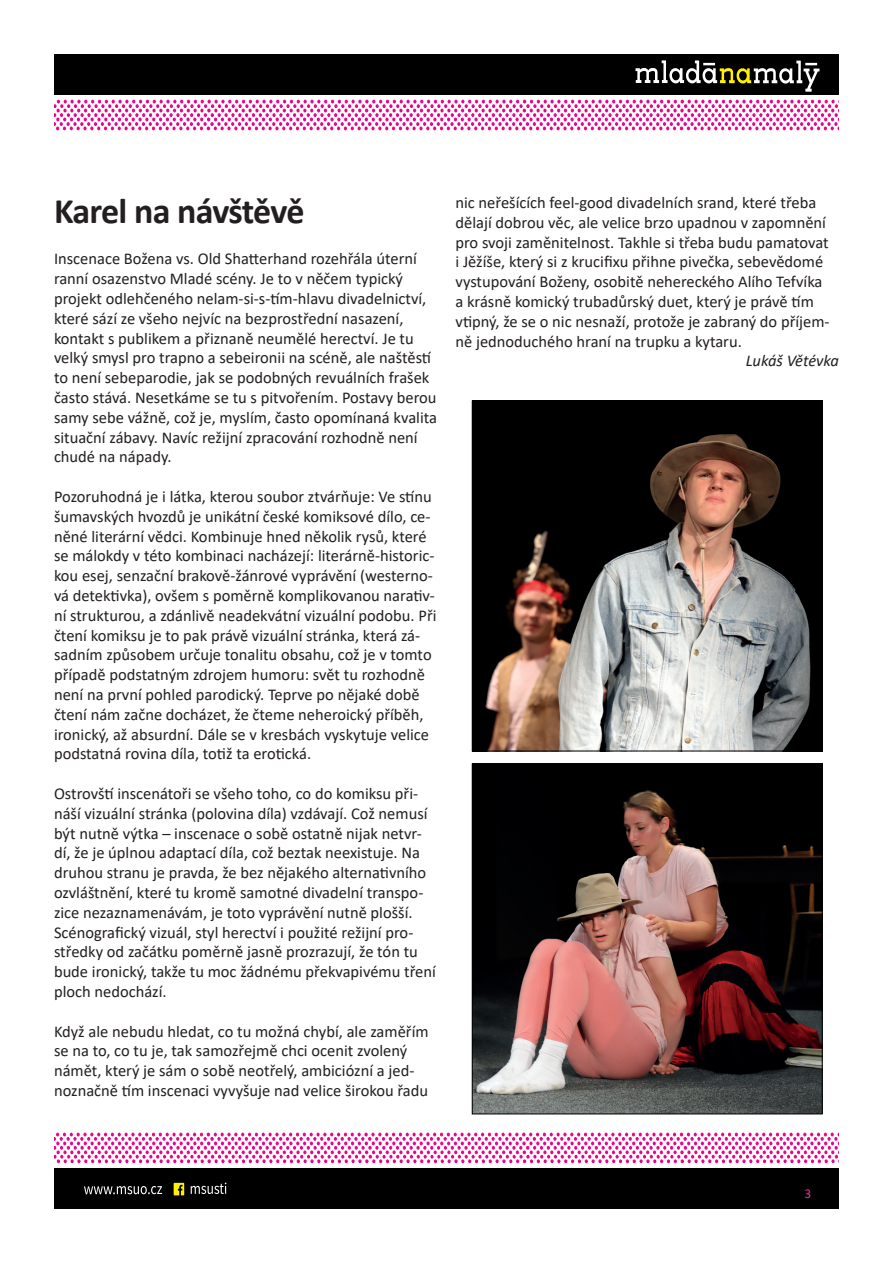
<style>
.page{position:relative;width:893px;height:1263px;background:#fff}
.page>*{position:absolute;margin:0;border:0;box-sizing:border-box;transform-origin:0 0}
.t1{font:700 36px "Calibri";letter-spacing:-.025em;color:#231f20}
.t2{font:16.5px/19.8px "Calibri";color:#231f20}
.t3{font:italic 16.5px "Calibri";letter-spacing:-.005em;color:#231f20}
.t4{font:13.5px "Calibri";color:#df3495}
</style>
<div class="page">
<div style="left:54px;top:1169px;width:785px;height:40px;background:#000"></div>
<svg style="left:54px;top:1132px;width:785px;height:31px"></svg>
<svg style="left:84px;top:1182px;width:142px;height:13px"></svg>
<div style="left:54px;top:54px;width:785px;height:40px;background:#000"></div>
<svg style="left:54px;top:100px;width:785px;height:30px"></svg>
<svg style="left:635px;top:60px;width:184px;height:32px"></svg>
<img style="left:474px;top:403px;width:346px;height:346px">
<div style="left:472px;top:401px;width:350px;height:350px;border:1px solid #000001"></div>
<img style="left:474px;top:766px;width:346px;height:346px">
<div style="left:472px;top:764px;width:350px;height:350px;border:1px solid #000001"></div>
<h1 class="t1" style="left:54px;top:185px;width:252px">Karel na návštěvě</h1>
<p class="t2" style="left:54px;top:249px;width:385px">Inscenace Božena vs. Old Shatterhand rozehřála úterní ranní osazenstvo Mladé scény. Je to v něčem typický projekt odlehčeného nelam-si-s-tím-hlavu divadelnictví, které sází ze všeho nejvíc na bezprostřední nasazení, kontakt s publikem a přiznaně neumělé herectví. Je tu velký smysl pro trapno a sebeironii na scéně, ale naštěstí to není sebeparodie, jak se podobných revuálních frašek často stává. Nesetkáme se tu s pitvořením. Postavy berou samy sebe vážně, což je, myslím, často opomínaná kvalita situační zábavy. Navíc režijní zpracování rozhodně není chudé na nápady.</p>
<p class="t2" style="left:54px;top:486px;width:384px">Pozoruhodná je i látka, kterou soubor ztvárňuje: Ve stínu šumavských hvozdů je unikátní české komiksové dílo, ce&shy;něné literární vědci. Kombinuje hned několik rysů, které se málokdy v této kombinaci nacházejí: literárně-historic&shy;kou esej, senzační brakově-žánrové vyprávění (westerno&shy;vá detektivka), ovšem s poměrně komplikovanou narativ&shy;ní strukturou, a zdánlivě neadekvátní vizuální podobu. Při čtení komiksu je to pak právě vizuální stránka, která zá&shy;sadním způsobem určuje tonalitu obsahu, což je v tomto případě podstatným zdrojem humoru: svět tu rozhodně není na první pohled parodický. Teprve po nějaké době čtení nám začne docházet, že čteme neheroický příběh, ironický, až absurdní. Dále se v kresbách vyskytuje velice podstatná rovina díla, totiž ta erotická.</p>
<p class="t2" style="left:54px;top:783px;width:383px">Ostrovští inscenátoři se všeho toho, co do komiksu při&shy;náší vizuální stránka (polovina díla) vzdávají. Což nemusí být nutně výtka – inscenace o sobě ostatně nijak netvr&shy;dí, že je úplnou adaptací díla, což beztak neexistuje. Na druhou stranu je pravda, že bez nějakého alternativního ozvláštnění, které tu kromě samotné divadelní transpo&shy;zice nezaznamenávám, je toto vyprávění nutně plošší.<br>Scénografický vizuál, styl herectví i použité režijní pro&shy;středky od začátku poměrně jasně prozrazují, že tón tu bude ironický, takže tu moc žádnému překvapivému tření ploch nedochází.</p>
<p class="t2" style="left:54px;top:1021px;width:376px">Když ale nebudu hledat, co tu možná chybí, ale zaměřím se na to, co tu je, tak samozřejmě chci ocenit zvolený námět, který je sám o sobě neotřelý, ambiciózní a jed&shy;noznačně tím inscenaci vyvyšuje nad velice širokou řadu</p>
<p class="t2" style="left:455px;top:192px;width:376px">nic neřešících feel-good divadelních srand, které třeba dělají dobrou věc, ale velice brzo upadnou v zapomnění pro svoji zaměnitelnost. Takhle si třeba budu pamatovat i Jěžíše, který si z krucifixu přihne pivečka, sebevědomé vystupování Boženy, osobitě nehereckého Alího Tefvíka a krásně komický trubadůrský duet, který je právě tím vtipný, že se o nic nesnaží, protože je zabraný do příjem&shy;ně jednoduchého hraní na trupku a kytaru.</p>
<p class="t3" style="left:746px;top:349px;width:95px">Lukáš Větévka</p>
<p class="t4" style="left:804px;top:1184px;width:8px">3</p>
</div>
